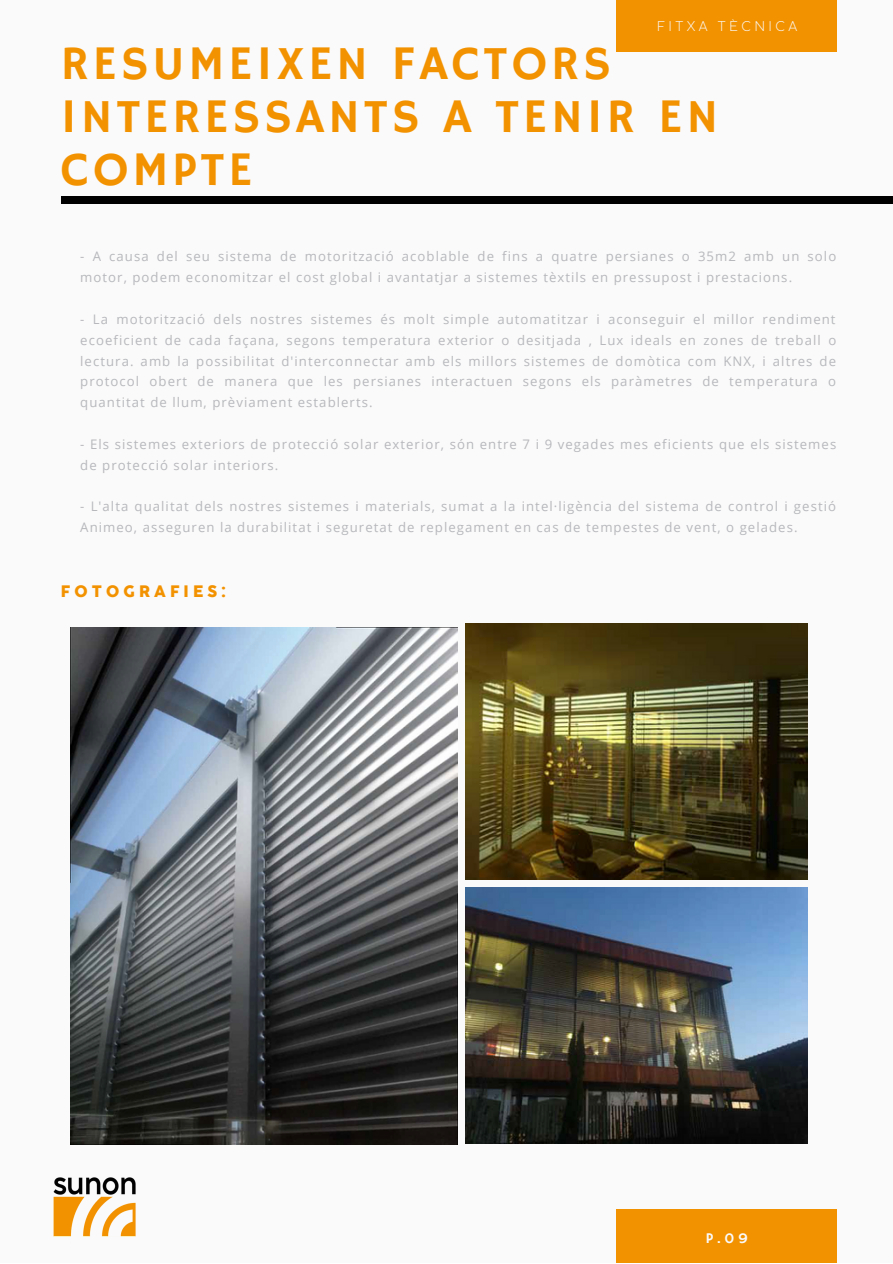
<style>
.page{position:relative;width:893px;height:1264px;background:#fff}
.page>*{position:absolute;margin:0;border:0;box-sizing:border-box;transform-origin:0 0}
.t1{font:48.15px/52.8px "Hammersmith One";letter-spacing:.08em;color:#f39200}
.t2{font:800 16.5px "Coco Sharp XL Trial";letter-spacing:.25em;color:#f39200}
.t3{font:14.85px "Hammersmith One";color:#fafafa}
.t4{font:300 13.8px "Coco Sharp L Trial";letter-spacing:.25em;color:#fafafa}
.t5{font:13.2px/20.9px "Open Sans";letter-spacing:.08em;color:#b7b8bc}
</style>
<div class="page">
<div style="left:0;top:0;width:892px;height:1262px;background:#fafafa"></div>
<div style="left:61px;top:197px;width:831px;height:6px;background:#000"></div>
<div style="left:616px;top:0;width:221px;height:52px;background:#f39200"></div>
<div style="left:616px;top:1209px;width:221px;height:53px;background:#f39200"></div>
<img style="left:53px;top:1177px;width:83px;height:60px">
<img style="left:70px;top:627px;width:387px;height:517px">
<img style="left:465px;top:623px;width:342px;height:256px">
<img style="left:465px;top:887px;width:342px;height:256px">
<p class="t4" style="left:656px;top:18px;width:142px">FITXA TÈCNICA</p>
<h1 class="t1" style="left:61px;top:39px;width:658px">RESUMEIXEN FACTORS<br>INTERESSANTS A TENIR EN<br>COMPTE</h1>
<p class="t5" style="left:80px;top:246px;width:757px">- A causa del seu sistema de motorització acoblable de fins a quatre persianes o 35m2 amb un solo motor, podem economitzar el cost global i avantatjar a sistemes tèxtils en pressupost i prestacions.</p>
<p class="t5" style="left:80px;top:308px;width:757px;text-align:justify">- La motorització dels nostres sistemes és molt simple automatitzar i aconseguir el millor rendiment ecoeficient de cada façana, segons temperatura exterior o desitjada , Lux ideals en zones de treball o lectura. amb la possibilitat d'interconnectar amb els millors sistemes de domòtica com KNX, i altres de protocol obert de manera que les persianes interactuen segons els paràmetres de temperatura o quantitat de llum, prèviament establerts.</p>
<p class="t5" style="left:80px;top:433px;width:757px">- Els sistemes exteriors de protecció solar exterior, són entre 7 i 9 vegades mes eficients que els sistemes de protecció solar interiors.</p>
<p class="t5" style="left:80px;top:496px;width:757px">- L'alta qualitat dels nostres sistemes i materials, sumat a la intel·ligència del sistema de control i gestió<br>Animeo, asseguren la durabilitat i seguretat de replegament en cas de tempestes de vent, o gelades.</p>
<p class="t2" style="left:61px;top:581px;width:166px">FOTOGRAFIES:</p>
<p class="t3" style="left:706px;top:1229px;width:44px">P.09</p>
</div>
